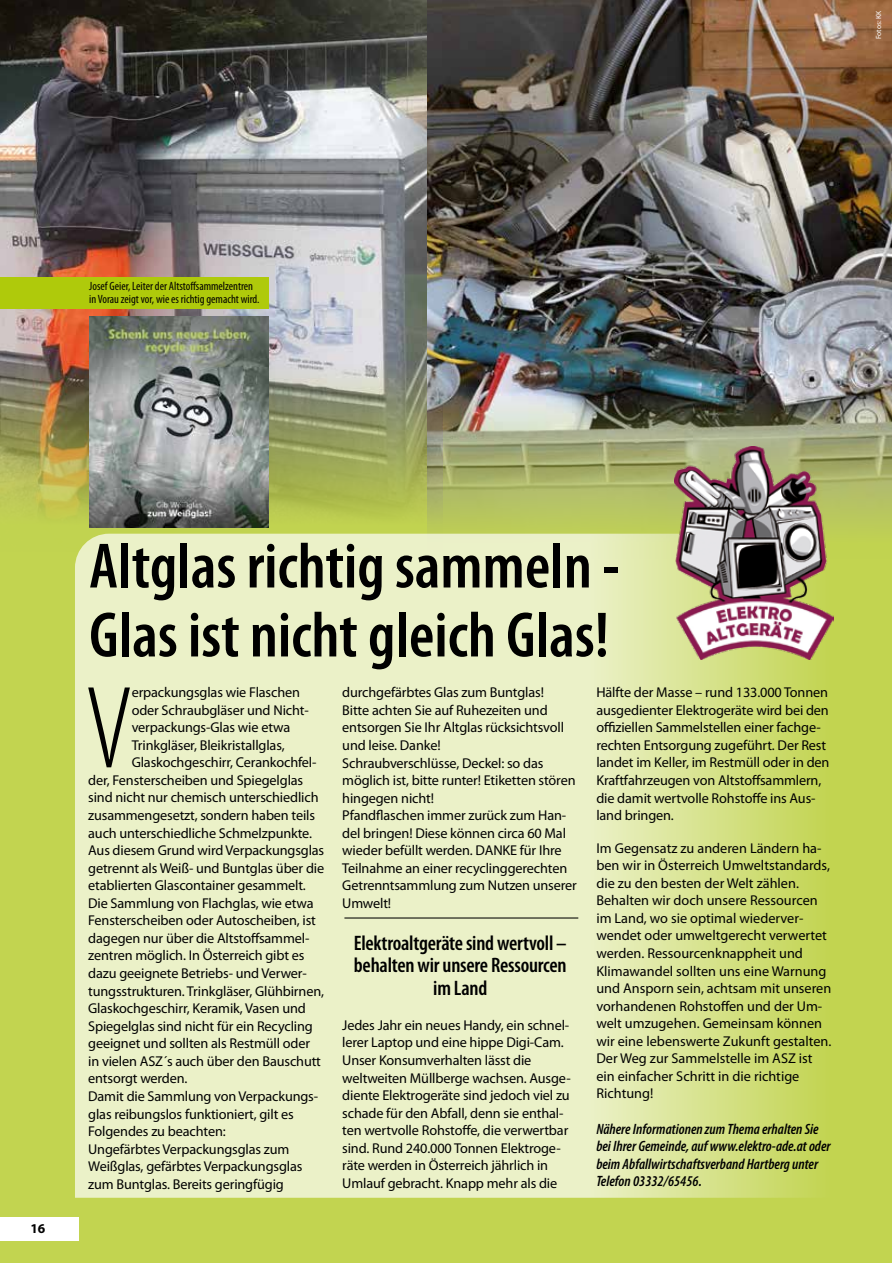
<style>
.page{position:relative;width:893px;height:1263px;background:#fff}
.page>*{position:absolute;margin:0;border:0;box-sizing:border-box;transform-origin:0 0}
.t1{font:300 condensed 118.35px "Myriad Pro";color:#000}
.t2{font:600 condensed 64.65px/69px "Myriad Pro";color:#000}
.t3{font:600 condensed 21px/22.5px "Myriad Pro";letter-spacing:-.01em;color:#000;text-align:center}
.t4{font:italic 600 condensed 15px/17.5px "Myriad Pro";color:#000}
.t5{font:14.25px/17.5px "Myriad Pro";letter-spacing:-.01em;color:#000}
.t6{font:700 13.5px "Myriad Pro";color:#000}
.t7{font:condensed 12px/13.5px "Myriad Pro";color:#000}
.t8{font:7.5px "Myriad Pro";letter-spacing:-.005em;color:#fff}
</style>
<div class="page">
<div style="left:0;top:125px;width:892px;height:1138px;background:#c2d450"></div>
<img style="left:0;top:0;width:427px;height:534px">
<img style="left:427px;top:0;width:465px;height:534px">
<svg style="left:75px;top:534px;width:759px;height:664px;background:#e5ecb6"></svg>
<div style="left:0;top:1217px;width:78px;height:23px;background:#fff"></div>
<div style="left:0;top:277px;width:269px;height:32px;background:#afca0b"></div>
<hr style="left:344px;top:917px;width:234px;height:1px;background:#000">
<img style="left:674px;top:446px;width:159px;height:213px">
<img style="left:89px;top:317px;width:180px;height:210px">
<p class="t8" style="left:874px;top:39px;width:30px;rotate:-90deg">Fotos: KK</p>
<p class="t7" style="left:89px;top:279px;width:172px">Josef Geier, Leiter der Altstoffsammelzentren in Vorau zeigt vor, wie es richtig gemacht wird.</p>
<p class="t6" style="left:30px;top:1220px;width:16px">16</p>
<h2 class="t2" style="left:89px;top:533px;width:532px">Altglas richtig sammeln -<br>Glas ist nicht gleich Glas!</h2>
<h1 class="t1" style="left:85px;top:665px;width:49px">V</h1>
<p class="t5" style="left:132px;top:683px;width:170px">erpackungsglas wie Flaschen</p>
<p class="t5" style="left:132px;top:701px;width:179px">oder Schraubgläser und Nicht-</p>
<p class="t5" style="left:132px;top:718px;width:160px">verpackungs-Glas wie etwa</p>
<p class="t5" style="left:132px;top:736px;width:154px">Trinkgläser, Bleikristallglas,</p>
<p class="t5" style="left:132px;top:753px;width:186px">Glaskochgeschirr, Cerankochfel-</p>
<p class="t5" style="left:88px;top:771px;width:217px">der, Fensterscheiben und Spiegelglas</p>
<p class="t5" style="left:88px;top:789px;width:232px">sind nicht nur chemisch unterschiedlich</p>
<p class="t5" style="left:88px;top:806px;width:228px">zusammengesetzt, sondern haben teils</p>
<p class="t5" style="left:88px;top:824px;width:225px">auch unterschiedliche Schmelzpunkte.</p>
<p class="t5" style="left:88px;top:841px;width:238px">Aus diesem Grund wird Verpackungsglas</p>
<p class="t5" style="left:88px;top:859px;width:238px">getrennt als Weiß- und Buntglas über die</p>
<p class="t5" style="left:88px;top:876px;width:219px">etablierten Glascontainer gesammelt.</p>
<p class="t5" style="left:88px;top:894px;width:227px">Die Sammlung von Flachglas, wie etwa</p>
<p class="t5" style="left:88px;top:911px;width:229px">Fensterscheiben oder Autoscheiben, ist</p>
<p class="t5" style="left:88px;top:929px;width:223px">dagegen nur über die Altstoffsammel-</p>
<p class="t5" style="left:88px;top:947px;width:218px">zentren möglich. In Österreich gibt es</p>
<p class="t5" style="left:88px;top:964px;width:220px">dazu geeignete Betriebs- und Verwer-</p>
<p class="t5" style="left:88px;top:982px;width:237px">tungsstrukturen. Trinkgläser, Glühbirnen,</p>
<p class="t5" style="left:88px;top:999px;width:219px">Glaskochgeschirr, Keramik, Vasen und</p>
<p class="t5" style="left:88px;top:1017px;width:226px">Spiegelglas sind nicht für ein Recycling</p>
<p class="t5" style="left:88px;top:1034px;width:223px">geeignet und sollten als Restmüll oder</p>
<p class="t5" style="left:88px;top:1052px;width:234px">in vielen ASZ´s auch über den Bauschutt</p>
<p class="t5" style="left:88px;top:1069px;width:101px">entsorgt werden.</p>
<p class="t5" style="left:88px;top:1087px;width:231px">Damit die Sammlung von Verpackungs-</p>
<p class="t5" style="left:88px;top:1105px;width:207px">glas reibungslos funktioniert, gilt es</p>
<p class="t5" style="left:88px;top:1122px;width:139px">Folgendes zu beachten:</p>
<p class="t5" style="left:88px;top:1140px;width:203px">Ungefärbtes Verpackungsglas zum</p>
<p class="t5" style="left:88px;top:1157px;width:216px">Weißglas, gefärbtes Verpackungsglas</p>
<p class="t5" style="left:88px;top:1175px;width:197px">zum Buntglas. Bereits geringfügig</p>
<p class="t5" style="left:342px;top:683px;width:236px">durchgefärbtes Glas zum Buntglas!<br>Bitte achten Sie auf Ruhezeiten und entsorgen Sie Ihr Altglas rücksichtsvoll und leise. Danke!<br>Schraubverschlüsse, Deckel: so das möglich ist, bitte runter! Etiketten stören hingegen nicht!<br>Pfandflaschen immer zurück zum Han&shy;del bringen! Diese können circa 60 Mal wieder befüllt werden. DANKE für Ihre<br>Teilnahme an einer recyclinggerechten<br>Getrenntsammlung zum Nutzen unserer<br>Umwelt!</p>
<h3 class="t3" style="left:354px;top:932px;width:215px">Elektroaltgeräte sind wertvoll – behalten wir unsere Ressourcen im Land</h3>
<p class="t5" style="left:342px;top:1016px;width:230px">Jedes Jahr ein neues Handy, ein schnel&shy;lerer Laptop und eine hippe Digi-Cam.<br>Unser Konsumverhalten lässt die weltweiten Müllberge wachsen. Ausge&shy;diente Elektrogeräte sind jedoch viel zu schade für den Abfall, denn sie enthal&shy;ten wertvolle Rohstoffe, die verwertbar sind. Rund 240.000 Tonnen Elektroge&shy;räte werden in Österreich jährlich in Umlauf gebracht. Knapp mehr als die</p>
<p class="t5" style="left:596px;top:683px;width:235px">Hälfte der Masse – rund 133.000 Tonnen ausgedienter Elektrogeräte wird bei den offiziellen Sammelstellen einer fachge&shy;rechten Entsorgung zugeführt. Der Rest landet im Keller, im Restmüll oder in den Kraftfahrzeugen von Altstoffsammlern, die damit wertvolle Rohstoffe ins Aus&shy;land bringen.</p>
<p class="t5" style="left:596px;top:839px;width:237px">Im Gegensatz zu anderen Ländern ha&shy;ben wir in Österreich Umweltstandards, die zu den besten der Welt zählen.<br>Behalten wir doch unsere Ressourcen im Land, wo sie optimal wiederver&shy;wendet oder umweltgerecht verwertet werden. Ressourcenknappheit und Klimawandel sollten uns eine Warnung und Ansporn sein, achtsam mit unseren vorhandenen Rohstoffen und der Um&shy;welt umzugehen. Gemeinsam können wir eine lebenswerte Zukunft gestalten.<br>Der Weg zur Sammelstelle im ASZ ist ein einfacher Schritt in die richtige Richtung!</p>
<p class="t4" style="left:596px;top:1120px;width:236px">Nähere Informationen zum Thema erhalten Sie bei Ihrer Gemeinde, auf www.elektro-ade.at oder beim Abfallwirtschaftsverband Hartberg unter Telefon 03332/65456.</p>
</div>
